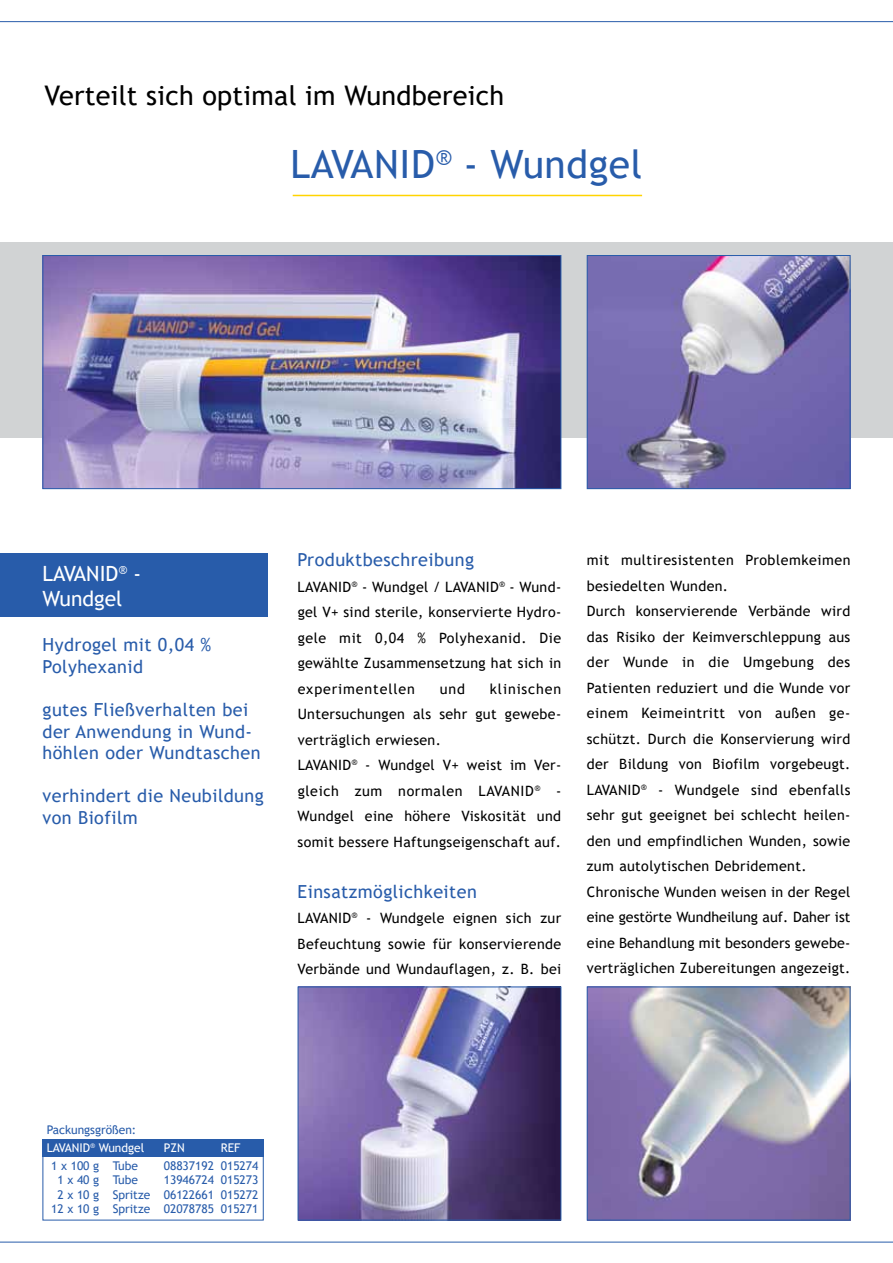
<style>
.page{position:relative;width:893px;height:1263px;background:#fff}
.page>*{position:absolute;margin:0;border:0;box-sizing:border-box;transform-origin:0 0}
.t1{font:39px "Trebuchet MS";letter-spacing:-.005em;color:#285caa}
.t2{font:27px "Trebuchet MS";letter-spacing:.01em;color:#000}
.t3{font:21px/25.2px "Trebuchet MS";color:#fff}
.t4{font:18px/21.6px "Trebuchet MS";letter-spacing:.025em;color:#285caa}
.t5{font:14.25px/25.5px "Trebuchet MS";letter-spacing:.025em;color:#000;text-align:justify}
.t6{font:12px/14.4px "Trebuchet MS";color:#285caa}
.t7{font:12px "Trebuchet MS";color:#fff}
.s1{color:#fff}
</style>
<div class="page">
<hr style="left:0;top:21px;width:893px;height:1px;background:#285caa">
<hr style="left:0;top:1242px;width:893px;height:1px;background:#285caa">
<hr style="left:293px;top:195px;width:349px;height:1px;background:#ffd400">
<div style="left:0;top:242px;width:893px;height:196px;background:#d1d3d4"></div>
<img style="left:589px;top:257px;width:259px;height:230px">
<div style="left:587px;top:255px;width:263px;height:234px;border:1px solid #285caa"></div>
<img style="left:589px;top:988px;width:259px;height:230px">
<div style="left:587px;top:986px;width:263px;height:234px;border:1px solid #285caa"></div>
<div style="left:0;top:553px;width:268px;height:64px;background:#285caa"></div>
<div style="left:43px;top:1140px;width:221px;height:17px;background:#285caa"></div>
<img style="left:300px;top:988px;width:259px;height:230px">
<div style="left:298px;top:986px;width:263px;height:234px;border:1px solid #285caa"></div>
<img style="left:45px;top:257px;width:514px;height:230px">
<div style="left:43px;top:255px;width:518px;height:234px;border:1px solid #285caa"></div>
<h2 class="t2" style="left:45px;top:78px;width:461px">Verteilt sich optimal im Wundbereich</h2>
<h1 class="t1" style="left:291px;top:139px;width:353px">LAVAN ID<sup>®</sup> - Wundgel</h1>
<h3 class="t3" style="left:43px;top:561px;width:100px">lavani d<sup>®</sup> -<br>Wundgel</h3>
<p class="t4" style="left:43px;top:634px;width:170px">Hydrogel mit 0,04 %<br>Polyhexanid</p>
<p class="t4" style="left:43px;top:699px;width:220px">gutes Fließverhalten bei der Anwendung in Wund&shy;höhlen oder Wundtaschen</p>
<p class="t4" style="left:43px;top:785px;width:223px">verhindert die Neubildung von Biofilm</p>
<p class="t4" style="left:298px;top:549px;width:178px">Produktbeschreibung</p>
<p class="t5" style="left:298px;top:574px;width:265px">LAVAN ID <sup>®</sup> - Wundgel / LAVAN ID <sup>®</sup> - Wund&shy;gel V+ sind sterile, konservierte Hydro&shy;gele mit 0,04 % Polyhexanid. Die gewählte Zusammensetzung hat sich in experimentellen</p>
<p class="t5" style="left:298px;top:676px;width:265px;text-align:left;text-indent:192px">klinischen<br>Untersuchungen als sehr gut gewebe&shy;verträglich erwiesen.<br>LAVAN ID <sup>®</sup> - Wundgel V+ weist im Ver&shy;gleich zum normalen LAVAN ID <sup>®</sup> -<br>Wundgel eine höhere Viskosität und somit bessere Haftungseigenschaft auf.</p>
<p class="t4" style="left:298px;top:880px;width:181px">Einsatzmöglichkeiten</p>
<p class="t5" style="left:298px;top:905px;width:265px">LAVAN ID <sup>®</sup> - Wundgele eignen sich zur Befeuchtung sowie für konservierende Verbände und Wundauflagen, z. B. bei</p>
<p class="t5" style="left:440px;top:676px;width:27px">und</p>
<p class="t5" style="left:587px;top:547px;width:265px;text-align:left">mit multiresistenten Problemkeimen besiedelten Wunden.<br>Durch konservierende Verbände wird das Risiko der Keimverschleppung aus der Wunde in die Umgebung des Patienten reduziert und die Wunde vor einem Keimeintritt von außen ge&shy;schützt. Durch die Konservierung wird der Bildung von Biofilm vorgebeugt.<br>LAVAN ID <sup>®</sup> - Wundgele sind ebenfalls sehr gut geeignet bei schlecht heilen&shy;den und empfindlichen Wunden, sowie zum autolytischen Debridement.<br>Chronische Wunden weisen in der Regel eine gestörte Wundheilung auf. Daher ist eine Behandlung mit besonders gewebe&shy;verträglichen Zubereitungen angezeigt.</p>
<p class="t6" style="left:47px;top:1120px;width:99px;line-height:18px">Packungsgrößen:<br><span class="s1">LAVAN ID</span><sup>®</sup> <span class="s1">Wundgel</span></p>
<p class="t7" style="left:164px;top:1140px;width:18px">PZN</p>
<p class="t7" style="left:221px;top:1140px;width:21px">REF</p>
<p class="t6" style="left:51px;top:1158px;width:88px">1 x 100 g Tube</p>
<p class="t6" style="left:164px;top:1158px;width:96px">08837192 015274</p>
<p class="t6" style="left:58px;top:1173px;width:82px">1 x 40 g Tube</p>
<p class="t6" style="left:51px;top:1173px;width:209px;text-align:right">13946724 015273<br>2 x 10 g Spritze 06122661 015272<br>12 x 10 g Spritze 02078785 015271</p>
</div>
